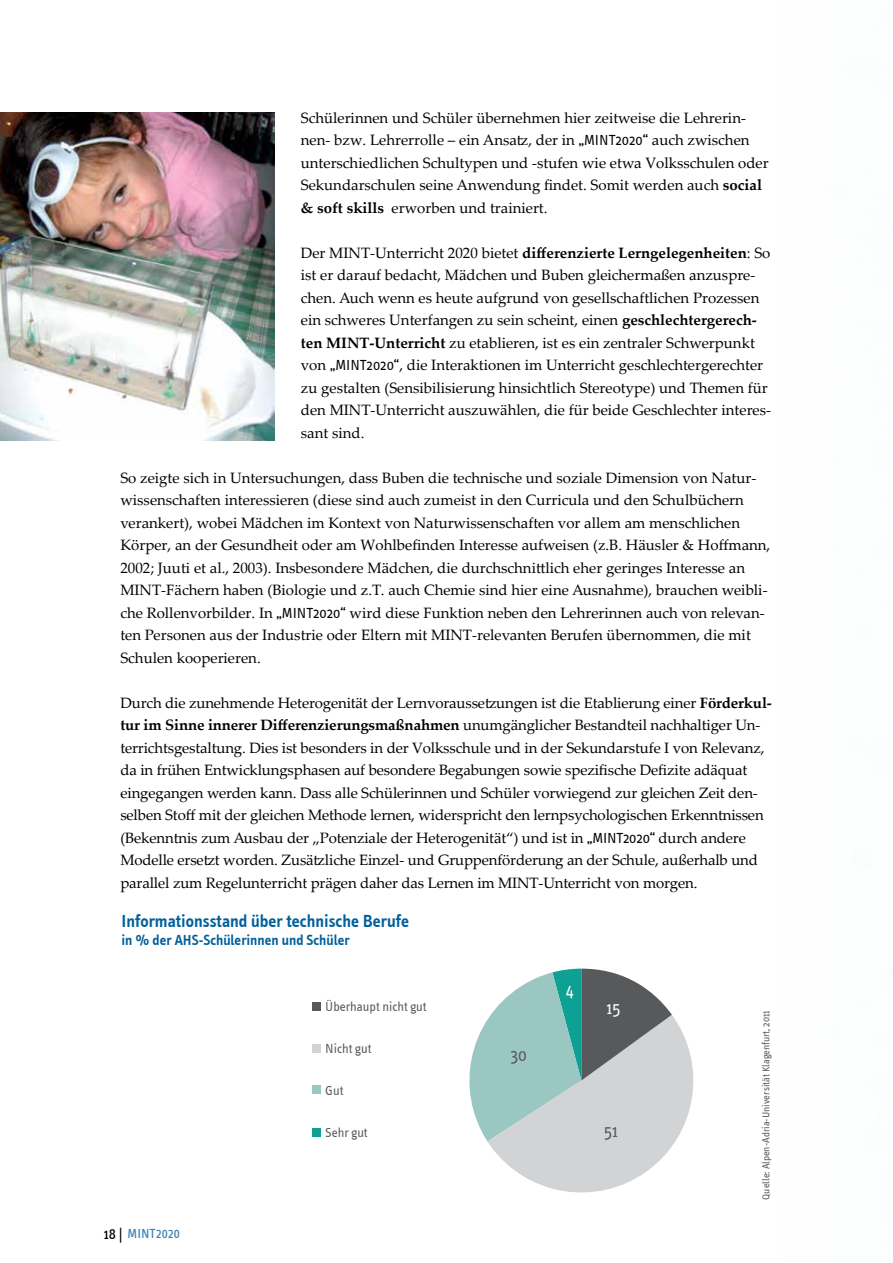
<style>
.page{position:relative;width:893px;height:1263px;background:#fff}
.page>*{position:absolute;margin:0;border:0;box-sizing:border-box;transform-origin:0 0}
.t1{font:700 18px "IV Font Semi";color:#005f9a}
.t2{font:18px "IV Font Normal";color:#58595b}
.t3{font:18px "IV Font Normal";color:#fff}
.t4{font:15px/22.5px "Palatino Linotype";color:#000}
.t5{font:700 15px "IV Font Semi";color:#005f9a}
.t6{font:13.5px "IV Font Normal";color:#58595b}
.t7{font:13.5px "IV Font Book Caps";color:#3a80b3}
.t8{font:10.5px "IV Font Normal";color:#58595b}
.s1{font-family:"IV Font Normal"}
.s2{font-weight:700}
.s3{font-family:"IV Font";font-size:15px;color:#000}
</style>
<div class="page">
<img style="left:0;top:112px;width:274px;height:328px">
<svg style="left:469px;top:969px;width:225px;height:224px"></svg>
<div style="left:312px;top:1002px;width:9px;height:9px;background:#58595b"></div>
<div style="left:312px;top:1044px;width:9px;height:9px;background:#d1d3d4"></div>
<div style="left:312px;top:1085px;width:9px;height:9px;background:#9ac7c1"></div>
<div style="left:312px;top:1128px;width:9px;height:9px;background:#0ca193"></div>
<p class="t4" style="left:301px;top:106px;width:469px">Schülerinnen und Schüler übernehmen hier zeitweise die Lehrerin&shy;nen- bzw. Lehrerrolle – ein Ansatz, der in <span class="s1">„MINT2020“</span> auch zwischen unterschiedlichen Schultypen und -stufen wie etwa Volksschulen oder Sekundarschulen seine Anwendung findet. Somit werden auch <span class="s2">social &amp; soft skills</span> erworben und trainiert.</p>
<p class="t4" style="left:301px;top:241px;width:472px">Der MINT-Unterricht 2020 bietet <span class="s2">differenzierte Lerngelegenheiten</span>: So ist er darauf bedacht, Mädchen und Buben gleichermaßen anzuspre&shy;chen. Auch wenn es heute aufgrund von gesellschaftlichen Prozessen ein schweres Unterfangen zu sein scheint, einen <span class="s2">geschlechtergerech&shy;ten MINT-Unterricht</span> zu etablieren, ist es ein zentraler Schwerpunkt von <span class="s1">„MINT2020“</span>, die Interaktionen im Unterricht geschlechtergerechter zu gestalten (Sensibilisierung hinsichtlich Stereotype) und Themen für den MINT-Unterricht auszuwählen, die für beide Geschlechter interes&shy;sant sind.</p>
<p class="t4" style="left:120px;top:466px;width:651px">So zeigte sich in Untersuchungen, dass Buben die technische und soziale Dimension von Natur&shy;wissenschaften interessieren (diese sind auch zumeist in den Curricula und den Schulbüchern verankert), wobei Mädchen im Kontext von Naturwissenschaften vor allem am menschlichen Körper, an der Gesundheit oder am Wohlbefinden Interesse aufweisen (z.B. Häusler &amp; Hoffmann, 2002; Juuti et al., 2003). Insbesondere Mädchen, die durchschnittlich eher geringes Interesse an MINT-Fächern haben (Biologie und z.T. auch Chemie sind hier eine Ausnahme), brauchen weibli&shy;che Rollenvorbilder. In <span class="s1">„MINT2020“</span> wird diese Funktion neben den Lehrerinnen auch von relevan&shy;ten Personen aus der Industrie oder Eltern mit MINT-relevanten Berufen übernommen, die mit Schulen kooperieren.</p>
<p class="t4" style="left:120px;top:691px;width:653px">Durch die zunehmende Heterogenität der Lernvoraussetzungen ist die Etablierung einer <span class="s2">Förderkul&shy;tur im Sinne innerer Differenzierungsmaßnahmen</span> unumgänglicher Bestandteil nachhaltiger Un&shy;terrichtsgestaltung. Dies ist besonders in der Volksschule und in der Sekundarstufe I von Relevanz, da in frühen Entwicklungsphasen auf besondere Begabungen sowie spezifische Defizite adäquat eingegangen werden kann. Dass alle Schülerinnen und Schüler vorwiegend zur gleichen Zeit den&shy;selben Stoff mit der gleichen Methode lernen, widerspricht den lernpsychologischen Erkenntnissen (Bekenntnis zum Ausbau der „Potenziale der Heterogenität“) und ist in <span class="s1">„MINT2020“</span> durch andere Modelle ersetzt worden. Zusätzliche Einzel- und Gruppenförderung an der Schule, außerhalb und parallel zum Regelunterricht prägen daher das Lernen im MINT-Unterricht von morgen.</p>
<p class="t1" style="left:122px;top:910px;width:289px">Informationsstand über technische Berufe</p>
<p class="t5" style="left:122px;top:931px;width:230px">in % der AHS-Schülerinnen und Schüler</p>
<p class="t7" style="left:104px;top:1226px;width:78px"><span class="s3">18 |</span> MINT2020</p>
<p class="t6" style="left:325px;top:999px;width:103px">Überhaupt nicht gut</p>
<p class="t6" style="left:325px;top:1041px;width:48px">Nicht gut</p>
<p class="t6" style="left:325px;top:1083px;width:20px">Gut</p>
<p class="t6" style="left:325px;top:1125px;width:44px">Sehr gut</p>
<p class="t2" style="left:511px;top:1045px;width:18px">30</p>
<p class="t3" style="left:566px;top:980px;width:10px">4</p>
<p class="t3" style="left:607px;top:998px;width:16px">15</p>
<p class="t2" style="left:604px;top:1121px;width:16px">51</p>
<p class="t8" style="left:760px;top:1199px;width:191px;rotate:-90deg">Quelle: Alpen-Adria-Universität Klagenfurt, 2011</p>
</div>
